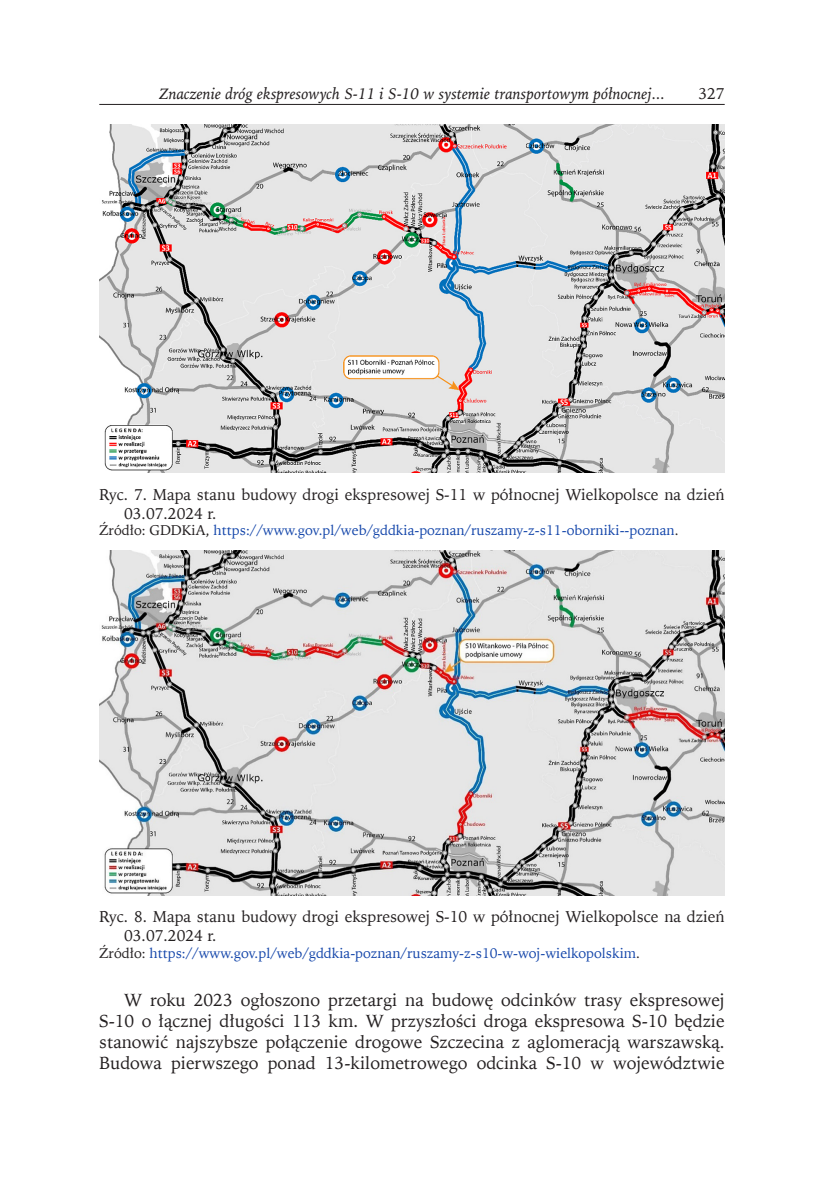
<style>
.page{position:relative;width:824px;height:1191px;background:#fff}
.page>*{position:absolute;margin:0;border:0;box-sizing:border-box;transform-origin:0 0}
.t1{font:17.5px/21px "Iowan Old St EU";color:#231f20;text-align:justify}
.Podpis_ryciny{font:15.75px/18.9px "Iowan Old St EU";color:#231f20}
.t2{font:italic 15.75px "Iowan Old St EU";color:#231f20}
.Źródło{font:14px "Iowan Old St EU";color:#1446aa}
.s1{color:#231f20}
</style>
<div class="page">
<hr style="left:99px;top:104px;width:625px;height:1px;background:#231f20">
<img style="left:99px;top:124px;width:625px;height:349px">
<img style="left:99px;top:550px;width:625px;height:345px">
<p class="t2" style="left:159px;top:84px;width:507px">Znaczenie dróg ekspresowych S-11 i S-10 w systemie transportowym północnej...</p>
<p class="Podpis_ryciny" style="left:698px;top:85px;width:28px">327</p>
<p class="Podpis_ryciny" style="left:124px;top:485px;width:602px;text-indent:-25px">Ryc. 7. Mapa stanu budowy drogi ekspresowej S-11 w północnej Wielkopolsce na dzień<br>03.07.2024 r.</p>
<p class="Źródło" style="left:99px;top:522px;width:581px"><span class="s1">Źródło: GDDKiA,</span> https://www.gov.pl/web/gddkia-poznan/ruszamy-z-s11-oborniki--poznan<span class="s1">.</span></p>
<p class="Podpis_ryciny" style="left:124px;top:907px;width:602px;text-indent:-25px">Ryc. 8. Mapa stanu budowy drogi ekspresowej S-10 w północnej Wielkopolsce na dzień<br>03.07.2024 r.</p>
<p class="Źródło" style="left:99px;top:944px;width:542px"><span class="s1">Źródło:</span> https://www.gov.pl/web/gddkia-poznan/ruszamy-z-s10-w-woj-wielkopolskim<span class="s1">.</span></p>
<p class="t1" style="left:99px;top:990px;width:627px;text-indent:25px">W roku 2023 ogłoszono przetargi na budowę odcinków trasy ekspresowej S-10 o łącznej długości 113 km. W przyszłości droga ekspresowa S-10 będzie stanowić najszybsze połączenie drogowe Szczecina z aglomeracją warszawską.<br>Budowa pierwszego ponad 13-kilometrowego odcinka S-10 w województwie</p>
</div>
